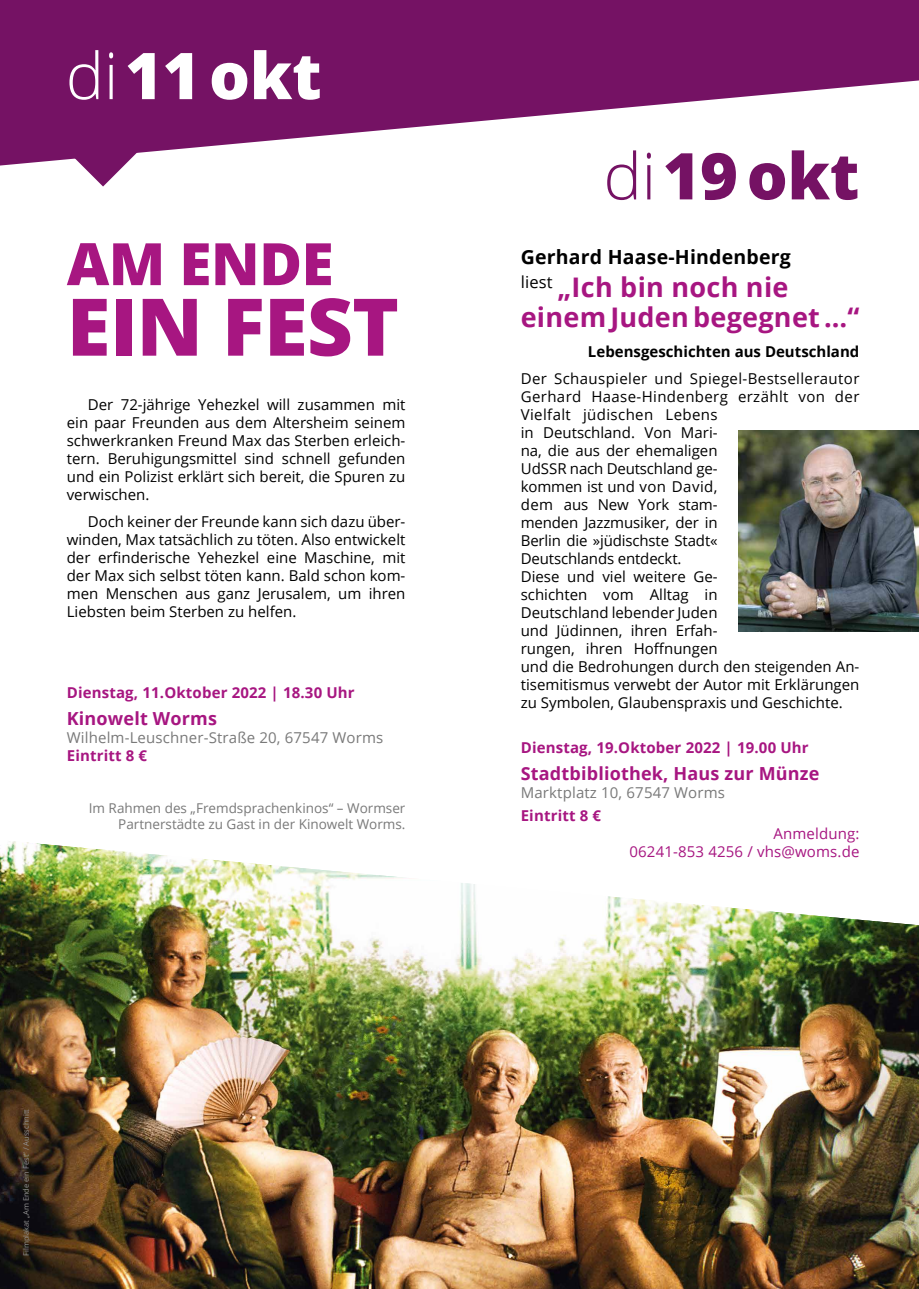
<style>
.page{position:relative;width:919px;height:1289px;background:#fff}
.page>*{position:absolute;margin:0;border:0;box-sizing:border-box;transform-origin:0 0}
.t1{font:800 79.5px "Open Sans";letter-spacing:-.01em;color:#a71681}
.t2{font:800 64.5px "Open Sans";letter-spacing:-.005em;color:#fff}
.t3{font:800 64.5px "Open Sans";letter-spacing:-.005em;color:#751264}
.t4{font:800 58.5px "Open Sans";letter-spacing:-.01em;color:#a71681}
.t5{font:700 27px/30px "Open Sans";letter-spacing:.01em;color:#a71681}
.t6{font:700 19.5px "Open Sans";letter-spacing:.01em;color:#000}
.t7{font:700 18px "Open Sans";letter-spacing:.01em;color:#a71681}
.t8{font:15px/18px "Open Sans";color:#000;text-align:justify}
.t9{font:700 15px "Open Sans";letter-spacing:.01em;color:#a71681}
.t10{font:15px "Open Sans";letter-spacing:.01em;color:#797979}
.t11{font:15px/18px "Open Sans";letter-spacing:.01em;color:#a71681;text-align:right}
.t12{font:700 15px "Open Sans";color:#000}
.t13{font:13.5px/16.2px "Open Sans";color:#797979;text-align:right}
.t14{font:7.5px "Open Sans";color:#929292}
.s1{font-weight:300}
</style>
<div class="page">
<img style="left:0;top:841px;width:918px;height:447px">
<svg style="left:81px;top:165px;width:44px;height:21px"></svg>
<svg style="left:0;top:0;width:918px;height:165px;fill:#751264"></svg>
<img style="left:738px;top:431px;width:180px;height:200px">
<h2 class="t2" style="left:66px;top:27px;width:257px"><span class="s1">di</span>11okt</h2>
<h3 class="t4" style="left:67px;top:219px;width:268px">AM ENDE</h3>
<h1 class="t1" style="left:67px;top:266px;width:334px">EIN FEST</h1>
<p class="t8" style="left:67px;top:395px;width:340px;text-indent:21px">Der 72-jährige Yehezkel will zusammen mit ein paar Freunden aus dem Altersheim seinem schwerkranken Freund Max das Sterben erleich&shy;tern. Beruhigungsmittel sind schnell gefunden und ein Polizist erklärt sich bereit, die Spuren zu verwischen.</p>
<p class="t8" style="left:67px;top:512px;width:340px;text-indent:21px">Doch keiner der Freunde kann sich dazu über&shy;winden, Max tatsächlich zu töten. Also entwickelt der erfinderische Yehezkel eine Maschine, mit der Max sich selbst töten kann. Bald schon kom&shy;men Menschen aus ganz Jerusalem, um ihren Liebsten beim Sterben zu helfen.</p>
<p class="t9" style="left:67px;top:681px;width:289px">Dienstag, 11.Oktober 2022 | 18.30 Uhr</p>
<p class="t7" style="left:67px;top:705px;width:152px">Kinowelt Worms</p>
<p class="t10" style="left:67px;top:727px;width:318px">Wilhelm-Leuschner-Straße 20, 67547 Worms</p>
<p class="t9" style="left:67px;top:744px;width:82px">Eintritt 8 €</p>
<p class="t13" style="left:89px;top:799px;width:318px">Im Rahmen des „Fremdsprachenkinos“ – Wormser<br>Partnerstädte zu Gast in der Kinowelt Worms.</p>
<p class="t14" style="left:21px;top:1255px;width:148px;rotate:-90deg">Filmplakat „Am Ende ein Fest“ / Ausschnitt</p>
<h2 class="t3" style="left:603px;top:127px;width:257px"><span class="s1">di</span>19okt</h2>
<h3 class="t6" style="left:520px;top:243px;width:271px">Gerhard Haase-Hindenberg</h3>
<h3 class="t5" style="left:520px;top:271px;width:340px"><sup>liest</sup> „Ich bin noch nie einem Juden begegnet …“</h3>
<p class="t12" style="left:588px;top:341px;width:273px">Lebensgeschichten aus Deutschland</p>
<p class="t8" style="left:520px;top:369px;width:340px;text-align:left">Der Schauspieler und Spiegel-Bestsellerautor<br>Gerhard Haase-Hindenberg erzählt von der<br>Vielfalt jüdischen Lebens<br>in Deutschland. Von Mari-<br>na, die aus der ehemaligen<br>UdSSR nach Deutschland ge-<br>kommen ist und von David,<br>dem aus New York stam-<br>menden Jazzmusiker, der in<br>Berlin die »jüdischste Stadt«<br>Deutschlands entdeckt.<br>Diese und viel weitere Ge-<br>schichten vom Alltag in<br>Deutschland lebender Juden<br>und Jüdinnen, ihren Erfah-<br>rungen, ihren Hoffnungen<br>und die Bedrohungen durch den steigenden An&shy;tisemitismus verwebt der Autor mit Erklärungen zu Symbolen, Glaubenspraxis und Geschichte.</p>
<p class="t9" style="left:520px;top:737px;width:289px">Dienstag, 19.Oktober 2022 | 19.00 Uhr</p>
<p class="t7" style="left:520px;top:760px;width:300px">Stadtbibliothek, Haus zur Münze</p>
<p class="t10" style="left:520px;top:782px;width:206px">Marktplatz 10, 67547 Worms</p>
<p class="t9" style="left:520px;top:804px;width:82px">Eintritt 8 €</p>
<p class="t11" style="left:629px;top:823px;width:231px">Anmeldung:<br>06241-853 4256 / vhs@woms.de</p>
</div>
